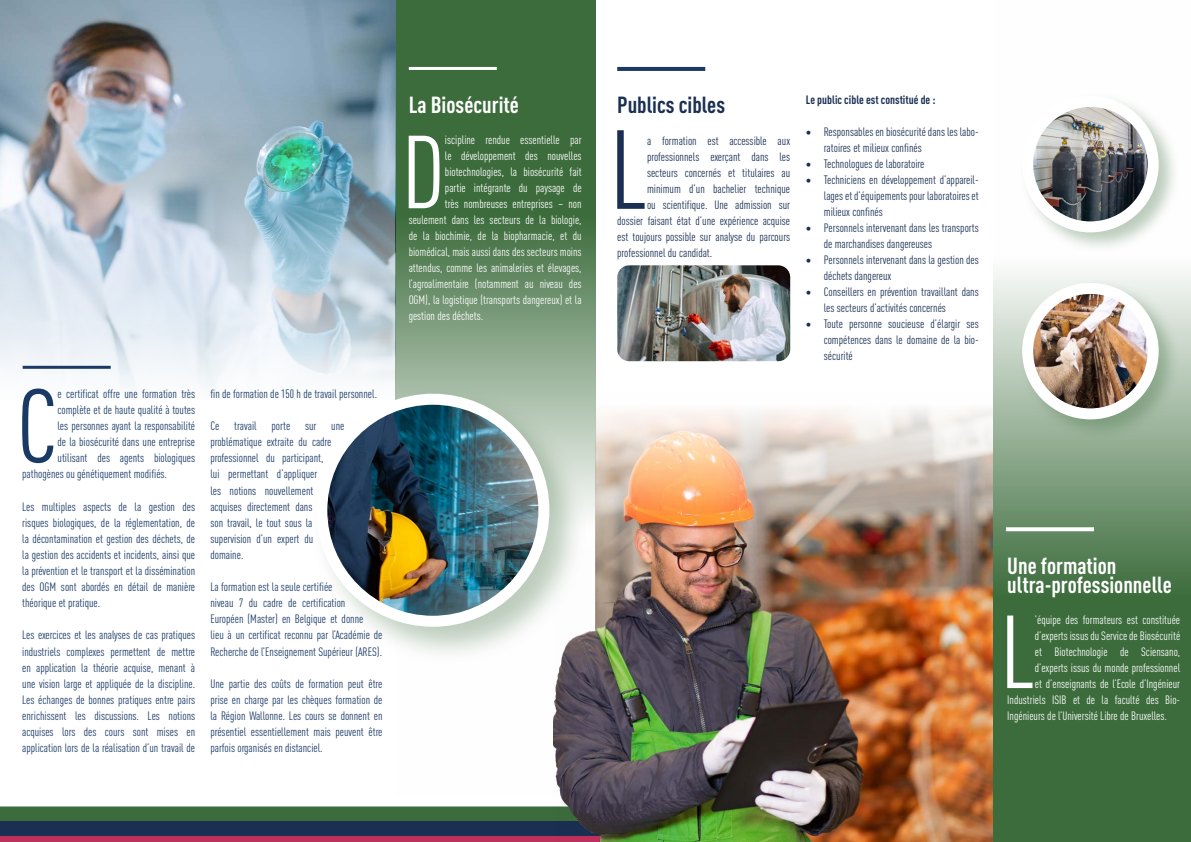
<style>
.page{position:relative;width:1191px;height:842px;background:#fff}
.page>*{position:absolute;margin:0;border:0;box-sizing:border-box;transform-origin:0 0}
.t1{font:condensed 110.4px "DINOT";color:#1a2f52}
.t2{font:condensed 102.4px "DINOT";color:#1a3a65}
.t3{font:condensed 101.9px "DINOT";color:#fff}
.t4{font:700 condensed 23px/19px "DINOT";color:#fff}
.t5{font:700 condensed 23px "DINOT";color:#1a2f52}
.t6{font:condensed 12px/16.1px "DINOT";color:#1a3a65;text-align:justify}
.t7{font:condensed 12px/16px "DINOT";color:#1a2f52}
.t8{font:condensed 12px "DINOT";color:#fff}
.t9{font:700 condensed 12px "DINOT";color:#1a2f52}
</style>
<div class="page">
<svg style="left:0;top:806px;width:553px;height:16px;background:#3f6c43"></svg>
<svg style="left:395px;top:0;width:200px;height:393px;background:#537d53"></svg>
<img style="left:0;top:0;width:395px;height:387px">
<hr style="left:409px;top:67px;width:88px;height:3px;background:#fff">
<hr style="left:23px;top:366px;width:88px;height:3px;background:#1a3a65">
<div style="left:310px;top:388px;width:278px;height:277px;background:#3c6c3c;opacity:.34"></div>
<img style="left:322px;top:399px;width:222px;height:222px;border-radius:111px">
<div style="left:316px;top:394px;width:233px;height:233px;border:11px solid #fff;border-radius:50%"></div>
<svg style="left:993px;top:272px;width:198px;height:570px;background:#588158"></svg>
<svg style="left:1006px;top:527px;width:88px;height:4px"></svg>
<hr style="left:617px;top:67px;width:88px;height:4px;background:#1a3a65">
<img style="left:617px;top:265px;width:173px;height:96px">
<div style="left:1019px;top:93px;width:161px;height:161px;background:#3c6c3c;opacity:.34"></div>
<img style="left:1027px;top:101px;width:126px;height:126px;border-radius:63px">
<div style="left:1022px;top:96px;width:136px;height:136px;border:11px solid #fff;border-radius:50%"></div>
<div style="left:1019px;top:280px;width:161px;height:161px;background:#3c6c3c;opacity:.34"></div>
<img style="left:1027px;top:288px;width:126px;height:126px;border-radius:63px">
<div style="left:1022px;top:283px;width:136px;height:136px;border:11px solid #fff;border-radius:50%"></div>
<div style="left:0;top:822px;width:605px;height:20px;background:#1a2f52"></div>
<div style="left:0;top:837px;width:614px;height:5px;background:#be315c"></div>
<img style="left:553px;top:393px;width:440px;height:449px">
<h2 class="t2" style="left:17px;top:355px;width:42px">C</h2>
<p class="t6" style="left:58px;top:385px;width:139px">e certificat offre une formation très</p>
<p class="t6" style="left:58px;top:401px;width:139px">complète et de haute qualité à toutes</p>
<p class="t6" style="left:58px;top:417px;width:139px">les personnes ayant la responsabilité</p>
<p class="t6" style="left:58px;top:433px;width:139px">de la biosécurité dans une entreprise</p>
<p class="t6" style="left:58px;top:449px;width:139px">utilisant des agents biologiques</p>
<p class="t6" style="left:22px;top:465px;width:146px">pathogènes ou génétiquement modifiés.</p>
<p class="t6" style="left:22px;top:498px;width:174px">Les multiples aspects de la gestion des risques biologiques, de la réglementation, de la décontamination et gestion des déchets, de la gestion des accidents et incidents, ainsi que la prévention et le transport et la dissémination des OGM sont abordés en détail de manière théorique et pratique.</p>
<p class="t6" style="left:22px;top:626px;width:174px">Les exercices et les analyses de cas pratiques industriels complexes permettent de mettre en application la théorie acquise, menant à une vision large et appliquée de la discipline.<br>Les échanges de bonnes pratiques entre pairs enrichissent les discussions. Les notions acquises lors des cours sont mises en application lors de la réalisation d’un travail de</p>
<p class="t6" style="left:210px;top:385px;width:168px">fin de formation de 150 h de travail personnel.</p>
<p class="t6" style="left:210px;top:417px;width:136px;text-align:left">Ce travail porte sur une problématique extraite du cadre professionnel du participant,<br>lui permettant d’appliquer<br>les notions nouvellement acquises directement dans<br>son travail, le tout sous la supervision d’un expert du domaine.</p>
<p class="t6" style="left:210px;top:578px;width:174px;text-align:left">La formation est la seule certifiée<br>niveau 7 du cadre de certification<br>Européen (Master) en Belgique et donne<br>lieu à un certificat reconnu par l’Académie de Recherche de l’Enseignement Supérieur (ARES).</p>
<p class="t6" style="left:210px;top:675px;width:174px">Une partie des coûts de formation peut être prise en charge par les chèques formation de la Région Wallonne. Les cours se donnent en présentiel essentiellement mais peuvent être parfois organisés en distanciel.</p>
<h3 class="t4" style="left:409px;top:94px;width:112px">La Biosécurité</h3>
<h3 class="t3" style="left:402px;top:102px;width:45px">D</h3>
<p class="t8" style="left:445px;top:132px;width:138px">iscipline rendue essentielle par</p>
<p class="t8" style="left:445px;top:148px;width:138px">le développement des nouvelles</p>
<p class="t8" style="left:445px;top:164px;width:138px">biotechnologies, la biosécurité fait</p>
<p class="t8" style="left:445px;top:180px;width:138px">partie intégrante du paysage de</p>
<p class="t8" style="left:445px;top:196px;width:138px">très nombreuses entreprises – non</p>
<p class="t8" style="left:409px;top:212px;width:174px">seulement dans les secteurs de la biologie,</p>
<p class="t8" style="left:409px;top:228px;width:174px">de la biochimie, de la biopharmacie, et du</p>
<p class="t8" style="left:409px;top:244px;width:174px">biomédical, mais aussi dans des secteurs moins</p>
<p class="t8" style="left:409px;top:260px;width:174px">attendus, comme les animaleries et élevages,</p>
<p class="t8" style="left:409px;top:276px;width:174px">l’agroalimentaire (notamment au niveau des</p>
<p class="t8" style="left:409px;top:292px;width:174px">OGM), la logistique (transports dangereux) et la</p>
<p class="t8" style="left:409px;top:308px;width:76px">gestion des déchets.</p>
<h3 class="t5" style="left:617px;top:88px;width:109px">Publics cibles</h3>
<h1 class="t1" style="left:609px;top:93px;width:39px">L</h1>
<p class="t7" style="left:647px;top:132px;width:145px">a formation est accessible aux</p>
<p class="t7" style="left:647px;top:148px;width:145px">professionnels exerçant dans les</p>
<p class="t7" style="left:647px;top:164px;width:145px">secteurs concernés et titulaires au</p>
<p class="t7" style="left:647px;top:180px;width:145px">minimum d’un bachelier technique</p>
<p class="t7" style="left:647px;top:196px;width:145px">ou scientifique. Une admission sur</p>
<p class="t7" style="left:617px;top:212px;width:174px">dossier faisant état d’une expérience acquise</p>
<p class="t7" style="left:617px;top:228px;width:174px">est toujours possible sur analyse du parcours</p>
<p class="t7" style="left:617px;top:244px;width:97px">professionnel du candidat.</p>
<p class="t9" style="left:806px;top:91px;width:131px">Le public cible est constitué de :</p>
<p class="t7" style="left:824px;top:123px;width:156px;text-indent:-18px">• Responsables en biosécurité dans les labo&shy;ratoires et milieux confinés</p>
<p class="t7" style="left:806px;top:155px;width:120px">• Technologues de laboratoire</p>
<p class="t7" style="left:824px;top:171px;width:156px;text-align:justify;text-indent:-18px">• Techniciens en développement d’appareil&shy;lages et d’équipements pour laboratoires et milieux confinés</p>
<p class="t7" style="left:824px;top:219px;width:156px;text-indent:-18px">• Personnels intervenant dans les transports de marchandises dangereuses</p>
<p class="t7" style="left:824px;top:251px;width:156px;text-indent:-18px">• Personnels intervenant dans la gestion des déchets dangereux</p>
<p class="t7" style="left:824px;top:283px;width:156px;text-indent:-18px">• Conseillers en prévention travaillant dans les secteurs d’activités concernés</p>
<p class="t7" style="left:824px;top:315px;width:156px;text-align:justify;text-indent:-18px">• Toute personne soucieuse d’élargir ses compétences dans le domaine de la bio&shy;sécurité</p>
<h3 class="t4" style="left:1007px;top:555px;width:166px">Une formation ultra-professionnelle</h3>
<h3 class="t3" style="left:1000px;top:581px;width:36px">L</h3>
<p class="t8" style="left:1034px;top:611px;width:147px">’équipe des formateurs est constituée</p>
<p class="t8" style="left:1034px;top:627px;width:147px">d’experts issus du Service de Biosécurité</p>
<p class="t8" style="left:1034px;top:643px;width:147px">et Biotechnologie de Sciensano,</p>
<p class="t8" style="left:1034px;top:659px;width:147px">d’experts issus du monde professionnel</p>
<p class="t8" style="left:1034px;top:675px;width:147px">et d’enseignants de l’Ecole d’Ingénieur</p>
<p class="t8" style="left:1007px;top:691px;width:174px">Industriels ISIB et de la faculté des Bio-</p>
<p class="t8" style="left:1007px;top:707px;width:161px">Ingénieurs de l’Université Libre de Bruxelles.</p>
</div>
